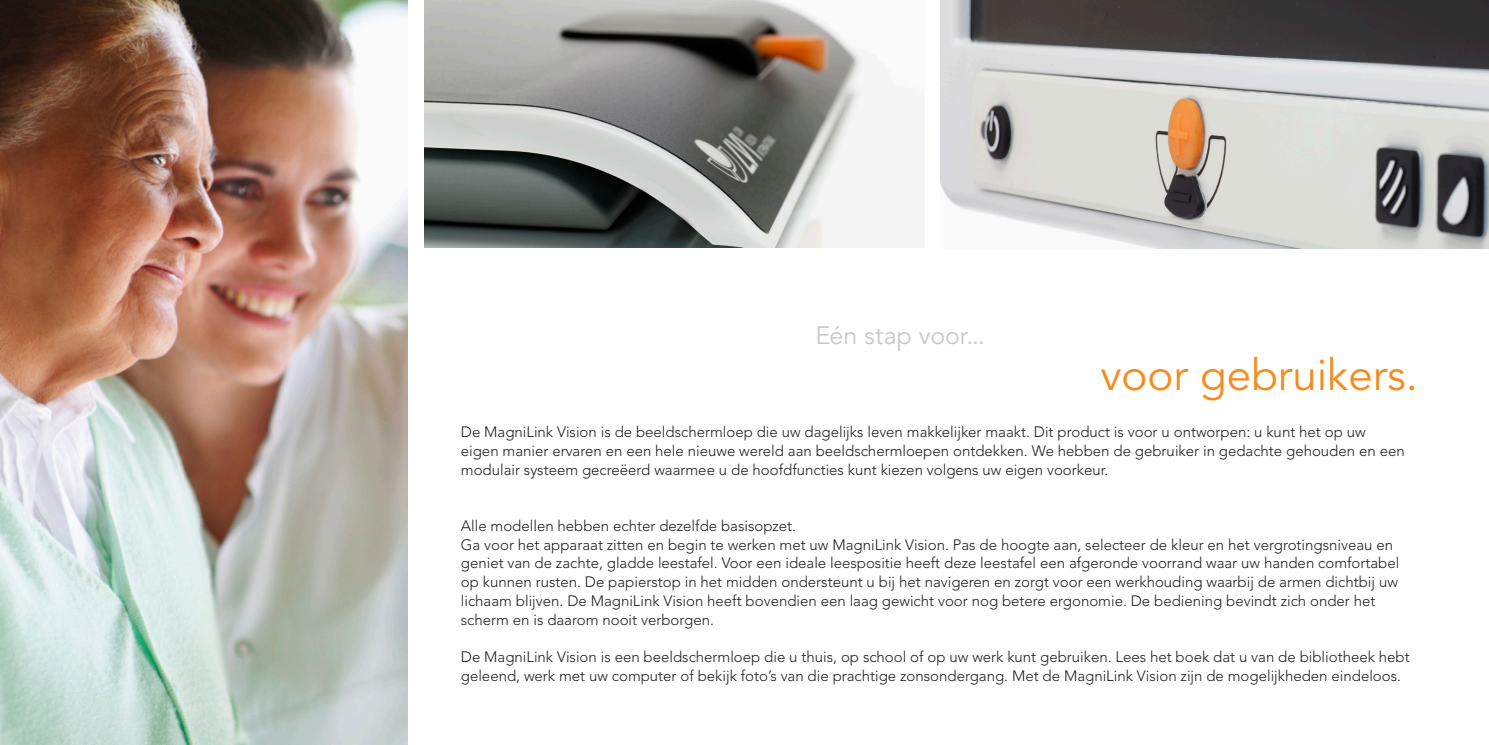
<style>
.page{position:relative;width:1489px;height:745px;background:#fff}
.page>*{position:absolute;margin:0;border:0;box-sizing:border-box;transform-origin:0 0}
.t1{font:43.75px "Avenir LT Std";color:#f68b1e}
.t2{font:25px "Avenir LT Std";letter-spacing:-.005em;color:#c7c9cb}
.t3{font:300 15px/18.8px "Avenir LT Std";color:#231f20}
</style>
<div class="page">
<img style="left:940px;top:0;width:548px;height:248px">
<img style="left:424px;top:0;width:438px;height:248px">
<img style="left:0;top:0;width:407px;height:744px">
<h2 class="t2" style="left:815px;top:321px;width:171px">Eén stap voor...</h2>
<h1 class="t1" style="left:1100px;top:349px;width:319px">voor gebruikers.</h1>
<p class="t3" style="left:461px;top:422px;width:945px">De MagniLink Vision is de beeldschermloep die uw dagelijks leven makkelijker maakt. Dit product is voor u ontworpen: u kunt het op uw eigen manier ervaren en een hele nieuwe wereld aan beeldschermloepen ontdekken. We hebben de gebruiker in gedachte gehouden en een modulair systeem gecreëerd waarmee u de hoofdfuncties kunt kiezen volgens uw eigen voorkeur.</p>
<p class="t3" style="left:461px;top:516px;width:940px">Alle modellen hebben echter dezelfde basisopzet.<br>Ga voor het apparaat zitten en begin te werken met uw MagniLink Vision. Pas de hoogte aan, selecteer de kleur en het vergrotingsniveau en geniet van de zachte, gladde leestafel. Voor een ideale leespositie heeft deze leestafel een afgeronde voorrand waar uw handen comfortabel op kunnen rusten. De papierstop in het midden ondersteunt u bij het navigeren en zorgt voor een werkhouding waarbij de armen dichtbij uw lichaam blijven. De MagniLink Vision heeft bovendien een laag gewicht voor nog betere ergonomie. De bediening bevindt zich onder het scherm en is daarom nooit verborgen.</p>
<p class="t3" style="left:461px;top:647px;width:950px">De MagniLink Vision is een beeldschermloep die u thuis, op school of op uw werk kunt gebruiken. Lees het boek dat u van de bibliotheek hebt geleend, werk met uw computer of bekijk foto’s van die prachtige zonsondergang. Met de MagniLink Vision zijn de mogelijkheden eindeloos.</p>
</div>
